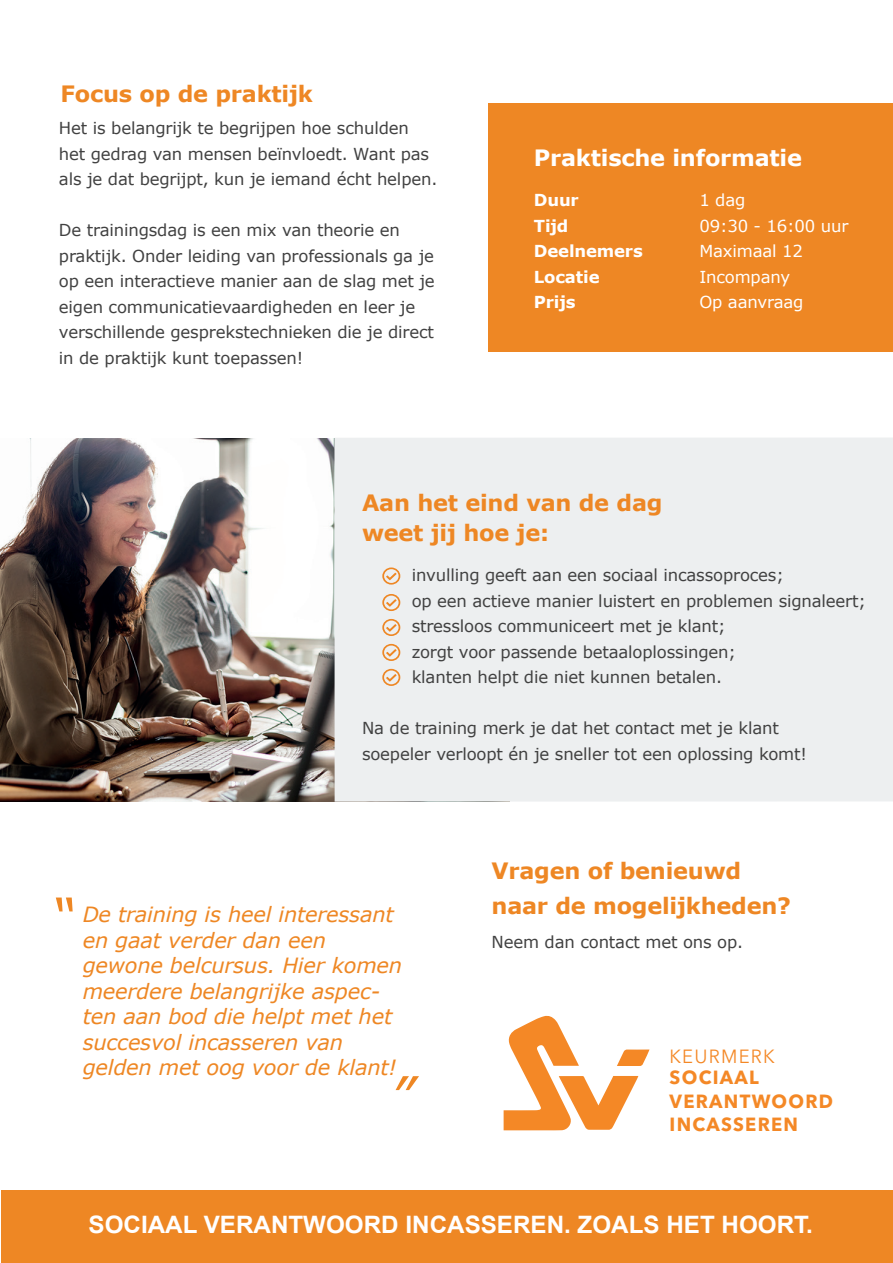
<style>
.page{position:relative;width:893px;height:1263px;background:#fff}
.page>*{position:absolute;margin:0;border:0;box-sizing:border-box;transform-origin:0 0}
.t1{font:italic 51px "Verdana";color:#ee8724}
.t2{font:700 24px "Arial";color:#fff}
.t3{font:700 22.5px/34.5px "Verdana";letter-spacing:-.01em;color:#ee8724}
.t4{font:700 22.5px "Verdana";letter-spacing:-.01em;color:#fff}
.t5{font:italic 21px/25.5px "Verdana";letter-spacing:-.01em;color:#ee8724}
.t6{font:700 18.9px/23.1px "Avenir Next LT Pro";letter-spacing:.07em;color:#f48826}
.t7{font:18.9px "Avenir Next LT Pro";letter-spacing:.07em;color:#f48826}
.t8{font:16.5px/25.5px "Verdana";letter-spacing:-.01em;color:#414141}
.t9{font:16.5px "Verdana";letter-spacing:-.01em;color:#fff}
.t10{font:700 16.5px "Verdana";letter-spacing:-.01em;color:#fff}
</style>
<div class="page">
<img style="left:0;top:438px;width:334px;height:363px">
<div style="left:488px;top:103px;width:405px;height:248px;background:#ee8724"></div>
<svg style="left:504px;top:1015px;width:145px;height:115px"></svg>
<div style="left:334px;top:437px;width:559px;height:365px;background:#edeff0"></div>
<svg style="left:382px;top:644px;width:18px;height:17px"></svg>
<svg style="left:382px;top:669px;width:18px;height:17px"></svg>
<svg style="left:382px;top:567px;width:18px;height:18px"></svg>
<svg style="left:382px;top:594px;width:18px;height:17px"></svg>
<svg style="left:382px;top:619px;width:18px;height:17px"></svg>
<div style="left:2px;top:1190px;width:891px;height:73px;background:#ee8724"></div>
<h3 class="t3" style="left:60px;top:76px;width:254px">Focus op de praktijk</h3>
<p class="t8" style="left:59px;top:115px;width:380px">Het is belangrijk te begrijpen hoe schulden het gedrag van mensen beïnvloedt. Want pas als je dat begrijpt, kun je iemand écht helpen.</p>
<p class="t8" style="left:59px;top:217px;width:377px">De trainingsdag is een mix van theorie en praktijk. Onder leiding van professionals ga je op een interactieve manier aan de slag met je eigen communicatievaardigheden en leer je verschillende gesprekstechnieken die je direct in de praktijk kunt toepassen!</p>
<h3 class="t4" style="left:534px;top:142px;width:270px">Praktische informatie</h3>
<p class="t10" style="left:534px;top:188px;width:46px">Duur</p>
<p class="t9" style="left:699px;top:189px;width:48px">1 dag</p>
<p class="t10" style="left:534px;top:214px;width:36px">Tijd</p>
<p class="t9" style="left:699px;top:214px;width:151px">09:30 - 16:00 uur</p>
<p class="t10" style="left:534px;top:239px;width:110px">Deelnemers</p>
<p class="t9" style="left:699px;top:240px;width:105px">Maximaal 12</p>
<p class="t10" style="left:534px;top:265px;width:67px">Locatie</p>
<p class="t9" style="left:699px;top:265px;width:92px">Incompany</p>
<p class="t10" style="left:534px;top:290px;width:43px">Prijs</p>
<p class="t9" style="left:699px;top:291px;width:106px">Op aanvraag</p>
<h3 class="t3" style="left:362px;top:487px;width:302px;line-height:30px">Aan het eind van de dag weet jij hoe je:</h3>
<p class="t8" style="left:412px;top:562px;width:456px">invulling geeft aan een sociaal incassoproces;<br>op een actieve manier luistert en problemen signaleert; stressloos communiceert met je klant;<br>zorgt voor passende betaaloplossingen;<br>klanten helpt die niet kunnen betalen.</p>
<p class="t8" style="left:362px;top:715px;width:446px">Na de training merk je dat het contact met je klant soepeler verloopt én je sneller tot een oplossing komt!</p>
<h1 class="t1" style="left:50px;top:883px;width:25px">“</h1>
<p class="t5" style="left:83px;top:902px;width:321px">De training is heel interessant en gaat verder dan een gewone belcursus. Hier komen meerdere belangrijke aspec&shy;ten aan bod die helpt met het succesvol incasseren van gelden met oog voor de klant!</p>
<h1 class="t1" style="left:389px;top:1061px;width:25px">”</h1>
<h3 class="t3" style="left:492px;top:853px;width:301px">Vragen of benieuwd naar de mogelijkheden?</h3>
<p class="t8" style="left:492px;top:929px;width:253px">Neem dan contact met ons op.</p>
<p class="t7" style="left:669px;top:1045px;width:107px">KEURMERK</p>
<p class="t6" style="left:670px;top:1066px;width:165px">SOCIAAL<br>VERANTWOORD<br>INCASSEREN</p>
<h2 class="t2" style="left:89px;top:1208px;width:726px">SOCIAAL VERANTWOORD INCASSEREN. ZOALS HET HOORT.</h2>
</div>
